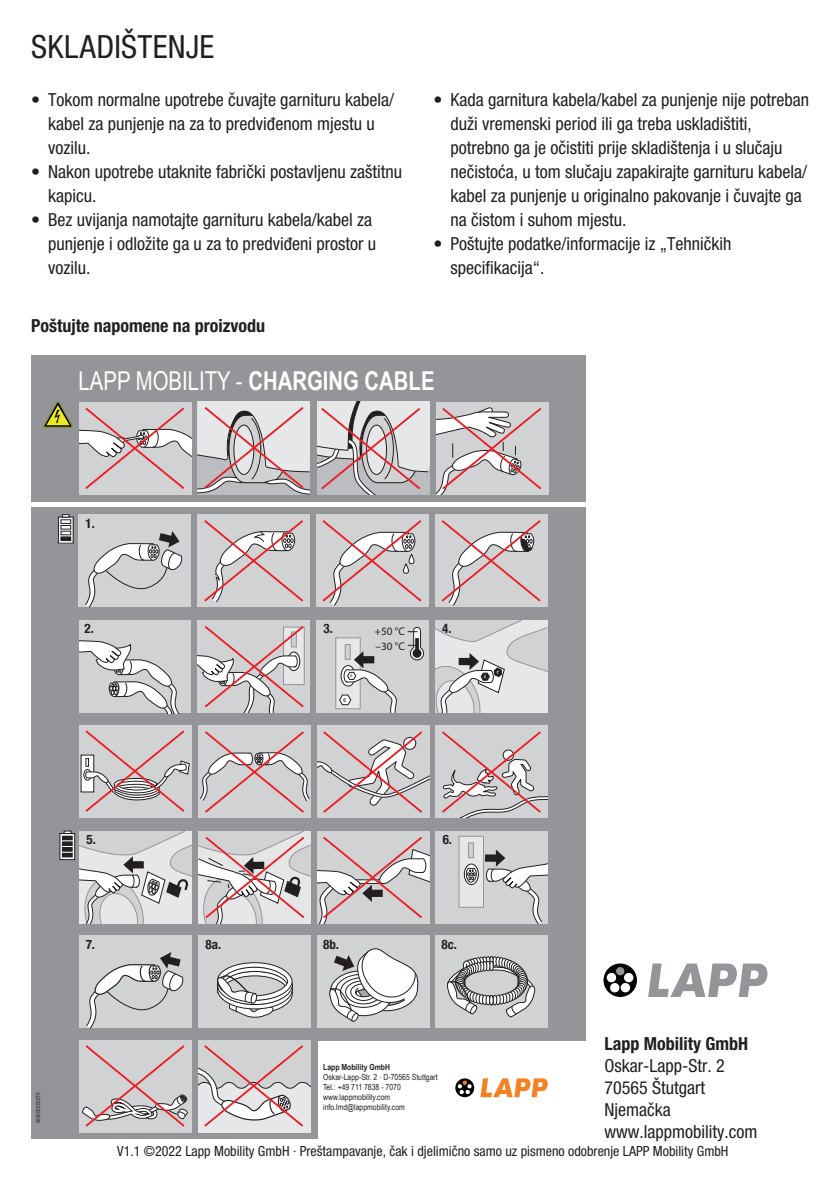
<style>
.page{position:relative;width:840px;height:1191px;background:#fff}
.page>*{position:absolute;margin:0;border:0;box-sizing:border-box;transform-origin:0 0}
.Heading{font:condensed 32px "Helvetica Neue LTW1 G";letter-spacing:.005em;color:#231f20}
.t1{font:26px "Arial Narrow";color:#fff;scale:.95 1}
.BODYTEXT{font:condensed 18px/24px "Helvetica Neue LTW1 G";color:#231f20}
.BODYTEXT-2{font:700 condensed 18px "Helvetica Neue LTW1 G";color:#231f20}
.BODYTEXT-3{font:condensed 14px "Helvetica Neue LTW1 G";color:#231f20}
.t2{font:700 condensed 13px "Helvetica Neue LTW1 G";color:#231f20}
.t3{font:11.2px/14.6px "Myriad Pro";color:#231f20}
.t4{font:8.4px/10px "Arial Narrow";color:#231f20}
.t5{font:5.6px "Arial Narrow";color:#231f20}
.t6{font:700 condensed 5px "Helvetica Neue";color:#231f20}
.t7{font:700 condensed 3.6px "Helvetica Neue";color:#231f20}
.t8{font:700 condensed 3.6px "Helvetica Neue";color:#fff}
.s1{font-weight:700}
</style>
<div class="page">
<div style="left:31px;top:507px;width:554px;height:324px;background:#939598"></div>
<div style="left:31px;top:831px;width:554px;height:209px;background:#939598"></div>
<div style="left:31px;top:831px;width:286px;height:307px;background:#939598"></div>
<div style="left:317px;top:935px;width:112px;height:93px;background:#d1d2d4"></div>
<div style="left:435px;top:935px;width:112px;height:93px;background:#d1d2d2"></div>
<div style="left:199px;top:935px;width:112px;height:93px;background:#d1d2d4"></div>
<div style="left:198px;top:1040px;width:112px;height:92px;background:#d1d2d2"></div>
<div style="left:80px;top:1040px;width:112px;height:92px;background:#d1d2d4"></div>
<div style="left:435px;top:725px;width:112px;height:93px;background:#d1d2d4"></div>
<div style="left:80px;top:725px;width:112px;height:92px;background:#d1d2d4"></div>
<div style="left:316px;top:620px;width:112px;height:92px;background:#d1d2d4"></div>
<div style="left:197px;top:514px;width:112px;height:93px;background:#d1d2d4"></div>
<div style="left:316px;top:514px;width:112px;height:93px;background:#d1d2d4"></div>
<div style="left:335px;top:638px;width:25px;height:71px;background:#e6e7e9"></div>
<div style="left:335px;top:637px;width:25px;height:72px;border:1px solid #939598"></div>
<div style="left:345px;top:644px;width:5px;height:15px;background:#d1d2d4"></div>
<div style="left:344px;top:644px;width:6px;height:16px;border:1px solid #939598"></div>
<svg style="left:64px;top:830px;width:7px;height:3px"></svg>
<svg style="left:61px;top:835px;width:12px;height:23px"></svg>
<div style="left:59px;top:833px;width:16px;height:27px;border:1px solid #231f20"></div>
<div style="left:62px;top:841px;width:11px;height:5px;border:1px solid #231f20"></div>
<hr style="left:62px;top:836px;width:10px;height:4px;background:#231f20">
<div style="left:62px;top:835px;width:11px;height:5px;border:1px solid #231f20"></div>
<hr style="left:62px;top:853px;width:10px;height:4px;background:#231f20">
<div style="left:62px;top:852px;width:11px;height:5px;border:1px solid #231f20"></div>
<div style="left:62px;top:847px;width:11px;height:4px;border:1px solid #231f20"></div>
<div style="left:435px;top:514px;width:112px;height:93px;background:#d1d2d4"></div>
<svg style="left:407px;top:626px;width:17px;height:35px"></svg>
<hr style="left:415px;top:638px;width:3px;height:16px;background:#231f20">
<div style="left:412px;top:649px;width:9px;height:9px;background:#231f20;border-radius:50%"></div>
<svg style="left:455px;top:1078px;width:19px;height:19px"></svg>
<svg style="left:480px;top:1078px;width:67px;height:19px"></svg>
<svg style="left:456px;top:1080px;width:16px;height:15px"></svg>
<svg style="left:83px;top:730px;width:107px;height:82px"></svg>
<svg style="left:204px;top:520px;width:99px;height:83px"></svg>
<svg style="left:322px;top:520px;width:100px;height:86px"></svg>
<svg style="left:441px;top:520px;width:100px;height:86px"></svg>
<div style="left:198px;top:725px;width:112px;height:93px;background:#d1d2d4"></div>
<svg style="left:200px;top:731px;width:110px;height:82px"></svg>
<div style="left:317px;top:831px;width:112px;height:92px;background:#d1d2d4"></div>
<div style="left:435px;top:831px;width:112px;height:92px;background:#d1d2d4"></div>
<div style="left:459px;top:836px;width:24px;height:71px;background:#e6e7e9"></div>
<div style="left:458px;top:836px;width:25px;height:71px;border:1px solid #939598"></div>
<svg style="left:464px;top:864px;width:14px;height:20px"></svg>
<div style="left:463px;top:863px;width:15px;height:22px;border:1px solid #231f20;border-radius:50%"></div>
<div style="left:468px;top:843px;width:5px;height:14px;background:#d1d2d4"></div>
<div style="left:467px;top:842px;width:6px;height:16px;border:1px solid #939598"></div>
<svg style="left:464px;top:868px;width:13px;height:15px"></svg>
<svg style="left:485px;top:849px;width:62px;height:74px"></svg>
<svg style="left:317px;top:836px;width:112px;height:87px"></svg>
<div style="left:80px;top:935px;width:112px;height:93px;background:#d1d2d4"></div>
<svg style="left:86px;top:952px;width:98px;height:77px"></svg>
<svg style="left:60px;top:518px;width:12px;height:23px"></svg>
<div style="left:58px;top:516px;width:16px;height:27px;border:1px solid #231f20"></div>
<div style="left:60px;top:525px;width:11px;height:4px;border:1px solid #231f20"></div>
<div style="left:60px;top:519px;width:11px;height:5px;border:1px solid #231f20"></div>
<div style="left:60px;top:536px;width:11px;height:5px;border:1px solid #231f20"></div>
<svg style="left:61px;top:514px;width:10px;height:9px"></svg>
<div style="left:79px;top:620px;width:112px;height:93px;background:#d1d2d4"></div>
<svg style="left:79px;top:640px;width:100px;height:73px"></svg>
<div style="left:197px;top:620px;width:112px;height:93px;background:#d1d2d4"></div>
<svg style="left:197px;top:626px;width:108px;height:87px"></svg>
<svg style="left:442px;top:731px;width:105px;height:87px"></svg>
<div style="left:317px;top:725px;width:112px;height:92px;background:#d1d2d4"></div>
<svg style="left:317px;top:731px;width:112px;height:82px"></svg>
<svg style="left:82px;top:1045px;width:106px;height:82px"></svg>
<svg style="left:197px;top:1045px;width:113px;height:87px"></svg>
<div style="left:31px;top:355px;width:554px;height:146px;background:#939598"></div>
<svg style="left:198px;top:402px;width:112px;height:92px;background:#cfc6c8"></svg>
<svg style="left:317px;top:402px;width:112px;height:92px;background:#c9c0c3"></svg>
<div style="left:80px;top:402px;width:112px;height:92px;background:#d1d2d4"></div>
<svg style="left:80px;top:407px;width:112px;height:82px"></svg>
<svg style="left:43px;top:402px;width:30px;height:26px"></svg>
<div style="left:436px;top:402px;width:112px;height:92px;background:#d1d2d4"></div>
<svg style="left:436px;top:407px;width:106px;height:87px"></svg>
<div style="left:79px;top:514px;width:112px;height:93px;background:#d1d2d4"></div>
<svg style="left:85px;top:531px;width:98px;height:77px"></svg>
<svg style="left:339px;top:651px;width:58px;height:61px"></svg>
<svg style="left:80px;top:831px;width:112px;height:92px;background:#d0d1d3"></svg>
<svg style="left:198px;top:831px;width:112px;height:92px;background:#d2c9ca"></svg>
<svg style="left:447px;top:956px;width:88px;height:62px"></svg>
<svg style="left:217px;top:962px;width:76px;height:56px"></svg>
<svg style="left:329px;top:948px;width:90px;height:74px"></svg>
<svg style="left:648px;top:963px;width:119px;height:34px"></svg>
<svg style="left:603px;top:963px;width:33px;height:34px"></svg>
<svg style="left:606px;top:972px;width:27px;height:21px"></svg>
<div style="left:615px;top:966px;width:9px;height:10px;background:#939598;border-radius:50%"></div>
<div style="left:615px;top:966px;width:9px;height:10px;border:1px solid #000;border-radius:50%"></div>
<svg style="left:435px;top:620px;width:112px;height:92px;background:#d5d6d7"></svg>
<p class="Heading" style="left:31px;top:28px;width:184px">SKLADIŠTENJE</p>
<p class="BODYTEXT" style="left:48px;top:88px;width:347px;text-indent:-17px">• Tokom normalne upotrebe čuvajte garnituru kabela/ kabel za punjenje na za to predviđenom mjestu u vozilu.</p>
<p class="BODYTEXT" style="left:48px;top:160px;width:355px;text-indent:-17px">• Nakon upotrebe utaknite fabrički postavljenu zaštitnu kapicu.</p>
<p class="BODYTEXT" style="left:48px;top:208px;width:329px;text-indent:-17px">• Bez uvijanja namotajte garnituru kabela/kabel za punjenje i odložite ga u za to predviđeni prostor u vozilu.</p>
<p class="BODYTEXT-2" style="left:31px;top:315px;width:235px">Poštujte napomene na proizvodu</p>
<p class="BODYTEXT" style="left:450px;top:88px;width:360px;text-indent:-17px">• Kada garnitura kabela/kabel za punjenje nije potreban duži vremenski period ili ga treba uskladištiti, potrebno ga je očistiti prije skladištenja i u slučaju nečistoća, u tom slučaju zapakirajte garnituru kabela/ kabel za punjenje u originalno pakovanje i čuvajte ga na čistom i suhom mjestu.</p>
<p class="BODYTEXT" style="left:450px;top:232px;width:282px;text-indent:-17px">• Poštujte podatke/informacije iz „Tehničkih specifikacija“.</p>
<p class="t1" style="left:79px;top:361px;width:376px">LAPP MOBILITY - <span class="s1">CHARGING CABLE</span></p>
<p class="t2" style="left:85px;top:515px;width:11px">1.</p>
<p class="t2" style="left:84px;top:621px;width:11px">2.</p>
<p class="t2" style="left:323px;top:621px;width:11px">3.</p>
<p class="t2" style="left:442px;top:621px;width:11px">4.</p>
<p class="t3" style="left:374px;top:624px;width:32px">+50 °C –30 °C</p>
<p class="t7" style="left:350px;top:673px;width:3px">C</p>
<p class="t8" style="left:483px;top:673px;width:3px">C</p>
<p class="t6" style="left:343px;top:695px;width:4px">C</p>
<p class="t5" style="left:34px;top:1123px;width:32px;rotate:-90deg">550000000070</p>
<p class="t2" style="left:87px;top:831px;width:11px">5.</p>
<p class="t2" style="left:442px;top:831px;width:11px">6.</p>
<p class="t2" style="left:86px;top:936px;width:11px">7.</p>
<p class="t2" style="left:205px;top:936px;width:17px">8a.</p>
<p class="t2" style="left:323px;top:936px;width:17px">8b.</p>
<p class="t2" style="left:441px;top:936px;width:17px">8c.</p>
<p class="BODYTEXT-2" style="left:604px;top:1032px;width:145px">Lapp Mobility GmbH</p>
<p class="BODYTEXT" style="left:604px;top:1053px;width:122px">Oskar-Lapp-Str. 2</p>
<p class="BODYTEXT" style="left:604px;top:1075px;width:102px">70565 Štutgart</p>
<p class="BODYTEXT" style="left:604px;top:1097px;width:68px">Njemačka</p>
<p class="BODYTEXT" style="left:604px;top:1119px;width:154px">www.lappmobility.com</p>
<p class="BODYTEXT-3" style="left:117px;top:1142px;width:612px">V1.1 ©2022 Lapp Mobility GmbH · Preštampavanje, čak i djelimično samo uz pismeno odobrenje LAPP Mobility GmbH</p>
<p class="t4" style="left:323px;top:1061px;width:116px"><span class="s1">Lapp Mobility GmbH<br></span>Oskar-Lapp-Str. 2 · D-70565 Stuttgart<br>Tel.: +49 711 7838 - 7070 www.lappmobility.com info.lmd@lappmobility.com</p>
</div>
